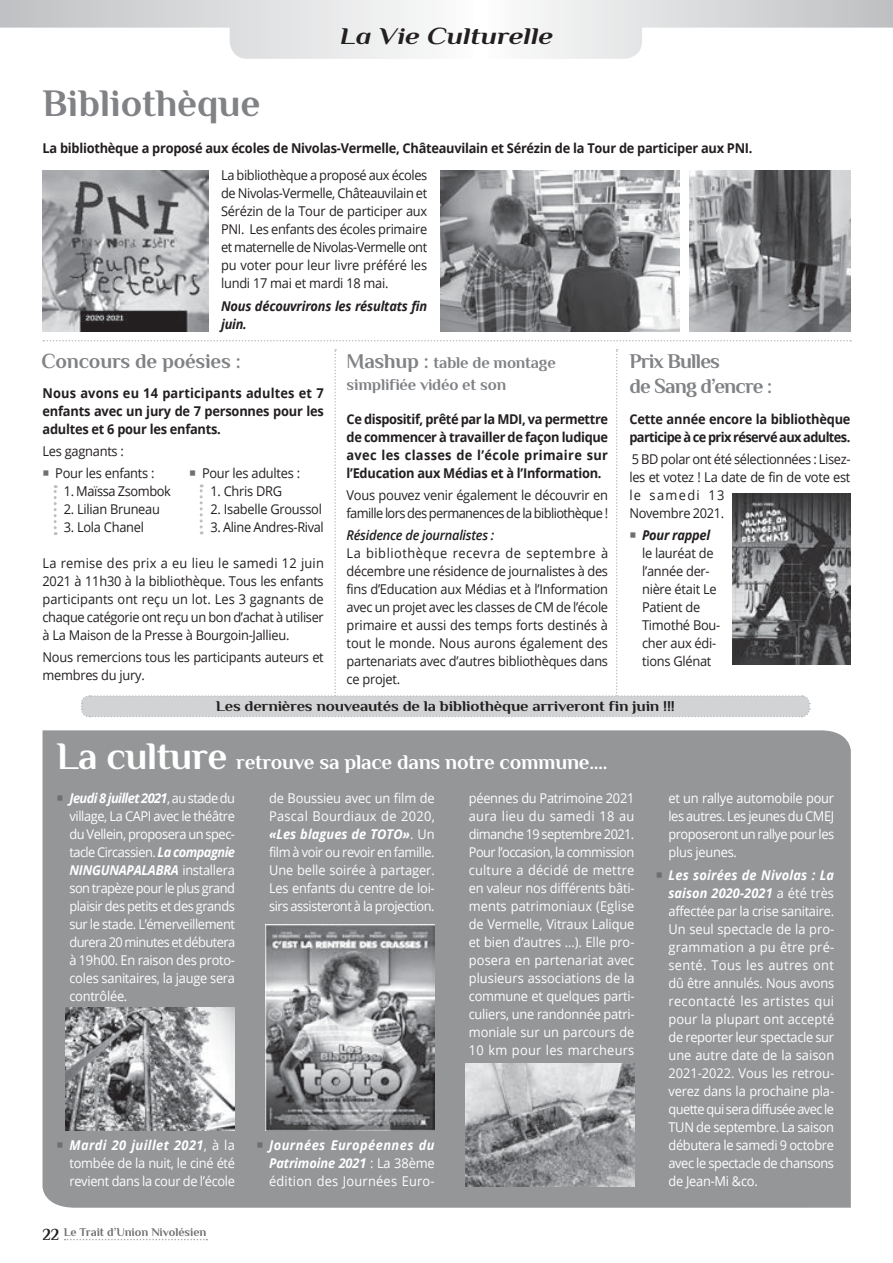
<style>
.page{position:relative;width:893px;height:1263px;background:#fff}
.page>*{position:absolute;margin:0;border:0;box-sizing:border-box;transform-origin:0 0}
.t1{font:700 39px "Philosopher";color:#808285}
.t2{font:italic 700 24px "Philosopher";color:#231f20;scale:1.2 1}
.t3{font:700 21px "Philosopher";letter-spacing:-.01em;color:#fff}
.t4{font:700 21px/25.2px "Philosopher";letter-spacing:-.035em;color:#808285}
.t5{font:700 21px "Philosopher";letter-spacing:-.01em;color:#808285}
.t6{font:700 16.5px/22.5px "Philosopher";letter-spacing:-.01em;color:#808285}
.t7{font:700 15px "Philosopher";letter-spacing:-.01em;color:#231f20;scale:1.1 1}
.t8{font:13.5px/18px "Open Sans";letter-spacing:-.02em;color:#fff;text-align:justify;scale:.95 1}
.t9{font:13.5px/18px "Open Sans";letter-spacing:-.02em;color:#231f20;text-align:justify;scale:.95 1}
.t10{font:700 13.5px/18px "Open Sans";letter-spacing:-.02em;color:#231f20;text-align:justify;scale:.95 1}
.t11{font:13.5px/18px "Open Sans";letter-spacing:-.045em;color:#231f20;scale:.95 1}
.t12{font:italic 700 13.5px/18px "Open Sans";letter-spacing:.035em;color:#fff;text-align:justify;scale:.95 1}
.t13{font:italic 700 13.5px/18px "Open Sans";letter-spacing:-.015em;color:#231f20;scale:.95 1}
.t14{font:italic 600 13.5px "Open Sans";letter-spacing:-.02em;color:#231f20;scale:.95 1}
.t15{font:700 12px "Philosopher";color:#6d6f71}
.s1{font-size:21px}
.s2{font-size:39px}
.s3{font-weight:700;font-style:italic}
.s4{font-weight:400;font-style:normal}
.s5{font-size:16.5px;color:#231f20}
</style>
<div class="page">
<svg style="left:0;top:0;width:893px;height:59px"></svg>
<svg style="left:65px;top:1239px;width:142px;height:1px"></svg>
<img style="left:440px;top:170px;width:239px;height:162px">
<div style="left:43px;top:730px;width:808px;height:478px;background:#949698"></div>
<img style="left:43px;top:170px;width:165px;height:162px">
<img style="left:690px;top:170px;width:160px;height:162px">
<img style="left:811px;top:494px;width:39px;height:170px">
<svg style="left:43px;top:340px;width:808px;height:1px"></svg>
<svg style="left:54px;top:485px;width:3px;height:50px"></svg>
<img style="left:66px;top:1008px;width:169px;height:123px">
<img style="left:265px;top:925px;width:170px;height:206px">
<img style="left:465px;top:1063px;width:169px;height:123px">
<svg style="left:58px;top:796px;width:5px;height:5px"></svg>
<svg style="left:58px;top:1142px;width:5px;height:5px"></svg>
<svg style="left:257px;top:1142px;width:5px;height:5px"></svg>
<svg style="left:657px;top:872px;width:5px;height:5px"></svg>
<svg style="left:81px;top:349px;width:730px;height:369px"></svg>
<h2 class="t2" style="left:340px;top:19px;width:179px">La Vie Culturelle</h2>
<h1 class="t1" style="left:43px;top:77px;width:219px">Bibliothèque</h1>
<p class="t10" style="left:43px;top:139px;width:749px">La bibliothèque a proposé aux écoles de N ivolas-Vermelle, Châteauvilain et Sérézin de la Tour de participer aux PNI.</p>
<p class="t9" style="left:221px;top:166px;width:219px">La bibliothèque a proposé aux écoles de Nivolas-Vermelle, Châteauvilain et Sérézin de la Tour de participer aux PNI. Les enfants des écoles primaire et maternelle de Nivolas-Vermelle ont pu voter pour leur livre préféré les lundi 17 mai et mardi 18 mai.</p>
<p class="t13" style="left:221px;top:296px;width:219px">Nous découvrirons les résultats fin juin.</p>
<h3 class="t5" style="left:41px;top:347px;width:201px">Concours de poésies :</h3>
<p class="t10" style="left:43px;top:384px;width:298px">Nous avons eu 14 participants adultes et 7 enfants avec un jury de 7 personnes pour les adultes et 6 pour les enfants.</p>
<p class="t9" style="left:43px;top:442px;width:87px">Les gagnants :</p>
<p class="t9" style="left:55px;top:464px;width:106px">Pour les enfants :</p>
<p class="t9" style="left:64px;top:482px;width:114px">1. Maïssa Zsombok</p>
<p class="t9" style="left:64px;top:500px;width:103px">2. Lilian Bruneau</p>
<p class="t9" style="left:64px;top:518px;width:86px">3. Lola Chanel</p>
<p class="t9" style="left:202px;top:464px;width:105px">Pour les adultes :</p>
<p class="t9" style="left:210px;top:482px;width:77px">1. Chris DRG</p>
<p class="t9" style="left:210px;top:500px;width:119px">2. Isabelle Groussol</p>
<p class="t9" style="left:210px;top:518px;width:121px">3. Aline Andres-Rival</p>
<p class="t9" style="left:43px;top:553px;width:298px">La remise des prix a eu lieu le samedi 12 juin 2021 à 11h30 à la bibliothèque. Tous les enfants participants ont reçu un lot. Les 3 gagnants de chaque catégorie ont reçu un bon d’achat à utiliser à La Maison de la Presse à Bourgoin-Jallieu.</p>
<p class="t9" style="left:43px;top:648px;width:298px">Nous remercions tous les participants auteurs et membres du jury.</p>
<p class="t6" style="left:347px;top:351px;width:211px"><span class="s1">Mashup :</span> table de montage simplifiée vidéo et son</p>
<p class="t10" style="left:347px;top:409px;width:277px">Ce dispositif, prêté par la MDI, va permettre de commencer à travailler de façon ludique avec les classes de l’école primaire sur l’Education aux Médias et à l’I nformation.</p>
<p class="t11" style="left:347px;top:486px;width:277px">Vous pouvez venir également le découvrir en famille lors des permanences de la bibliothèque !</p>
<p class="t14" style="left:347px;top:526px;width:157px">Résidence de journalistes :</p>
<p class="t9" style="left:347px;top:544px;width:277px">La bibliothèque recevra de septembre à décembre une résidence de journalistes à des fins d’Education aux Médias et à l’Information avec un projet avec les classes de CM de l’école primaire et aussi des temps forts destinés à tout le monde. Nous aurons également des partenariats avec d’autres bibliothèques dans ce projet.</p>
<h3 class="t4" style="left:629px;top:348px;width:144px">Prix Bulles<br>de Sang d’encre :</h3>
<p class="t10" style="left:629px;top:409px;width:234px">Cette année encore la bibliothèque participe à ce prix réservé aux adultes.</p>
<p class="t9" style="left:629px;top:450px;width:234px;text-align:left">5 BD polar ont été sélectionnées : Lisez&shy;les et votez ! La date de fin de vote est le samedi 13<br>Novembre 2021.</p>
<p class="t13" style="left:642px;top:526px;width:73px">Pour rappel</p>
<p class="t9" style="left:642px;top:544px;width:84px;text-align:left">le lauréat de l’année der&shy;nière était Le<br>Patient de<br>Timothé Bou&shy;cher aux édi&shy;tions Glénat</p>
<p class="t7" style="left:216px;top:696px;width:419px">Les dernières nouveautés de la bibliothèque arriveront fin juin !!!</p>
<h3 class="t3" style="left:56px;top:748px;width:552px"><span class="s2">La culture</span> retrouve sa place dans notre commune….</h3>
<p class="t8" style="left:69px;top:789px;width:176px"><span class="s3">Jeudi 8 juillet 2021</span>, au stade du village, La CAPI avec le théâtre du Vellein, proposera un spec&shy;tacle Circassien. <span class="s3">La compagnie NINGUNAPALABRA</span> installera son trapèze pour le plus grand plaisir des petits et des grands sur le stade. L’émerveillement durera 20 minutes et débutera à 19h00. En raison des proto&shy;coles sanitaires, la jauge sera contrôlée.</p>
<p class="t8" style="left:469px;top:789px;width:176px">péennes du Patrimoine 2021 aura lieu du samedi 18 au dimanche 19 septembre 2021.<br>Pour l’occasion, la commission culture a décidé de mettre en valeur nos différents bâti&shy;ments patrimoniaux (Eglise de Vermelle, Vitraux Lalique et bien d’autres …). Elle pro&shy;posera en partenariat avec plusieurs associations de la commune et quelques parti&shy;culiers, une randonnée patri&shy;moniale sur un parcours de 10 km pour les marcheurs</p>
<p class="t8" style="left:668px;top:789px;width:176px">et un rallye automobile pour les autres. Les jeunes du CMEJ proposeront un rallye pour les plus jeunes.</p>
<p class="t8" style="left:269px;top:789px;width:176px">de Boussieu avec un film de Pascal Bourdiaux de 2020, <span class="s3">«Les blagues de TOTO»</span>. Un film à voir ou revoir en famille.<br>Une belle soirée à partager.<br>Les enfants du centre de loi&shy;sirs assisteront à la projection.</p>
<p class="t8" style="left:668px;top:865px;width:176px"><span class="s3">Les soirées de Nivolas : La saison 2020-2021</span> a été très affectée par la crise sanitaire.<br>Un seul spectacle de la pro&shy;grammation a pu être pré&shy;senté. Tous les autres ont dû être annulés. Nous avons recontacté les artistes qui pour la plupart ont accepté de reporter leur spectacle sur une autre date de la saison 2021-2022. Vous les retrou&shy;verez dans la prochaine pla&shy;quette qui sera diffusée avec le TUN de septembre. La saison débutera le samedi 9 octobre avec le spectacle de chansons de Jean-Mi &amp;co.</p>
<p class="t12" style="left:269px;top:1135px;width:176px">Journées Européennes du Patrimoine 2021 <span class="s4">: La 38ème édition des Journées Euro-</span></p>
<p class="t8" style="left:69px;top:1135px;width:176px"><span class="s3">Mardi 20 juillet 2021</span>, à la tombée de la nuit, le ciné été revient dans la cour de l’école</p>
<p class="t15" style="left:43px;top:1224px;width:165px"><span class="s5">22</span> Le Trait d’Union Nivolésien</p>
</div>
